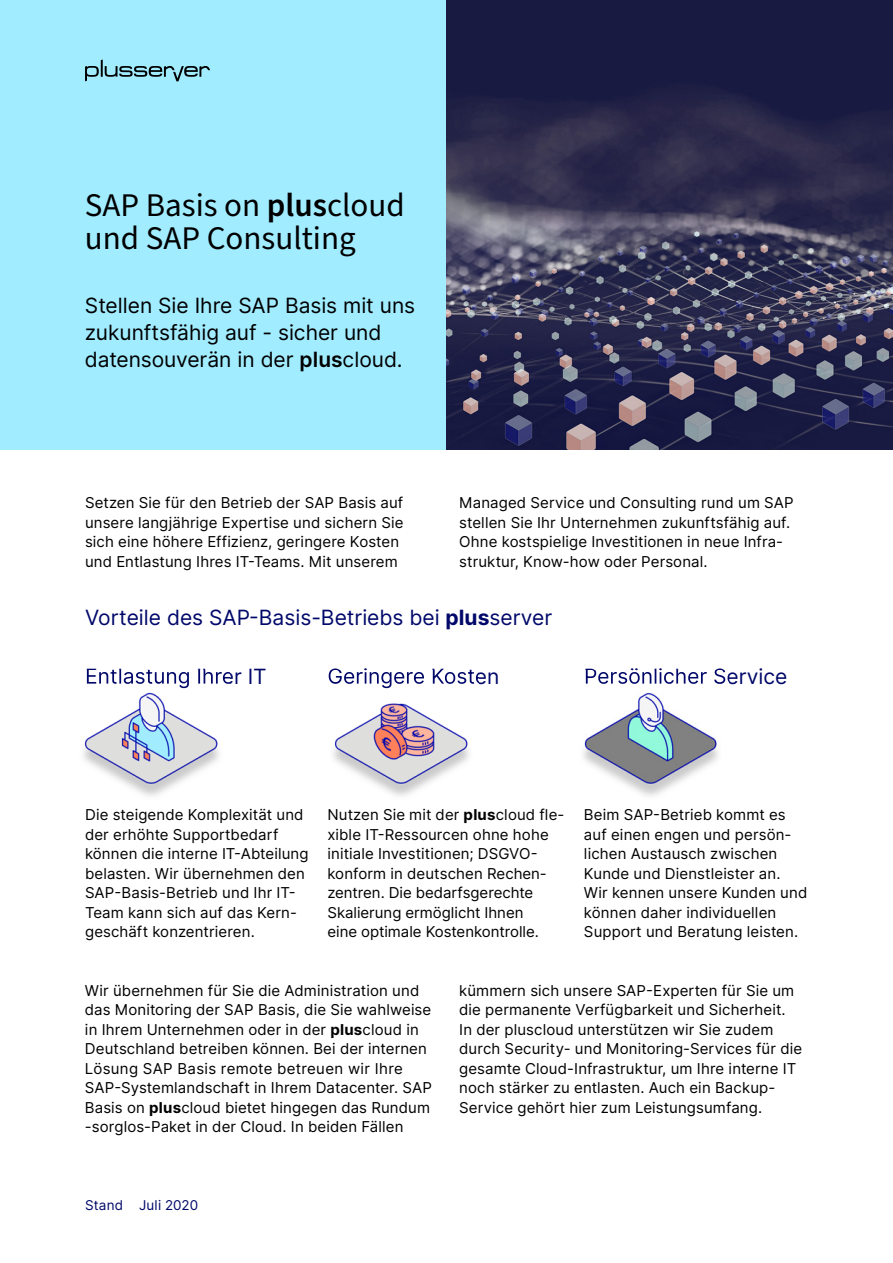
<style>
.page{position:relative;width:893px;height:1263px;background:#fff}
.page>*{position:absolute;margin:0;border:0;box-sizing:border-box;transform-origin:0 0}
.t1{font:33px/33px "Source Sans Pro";color:#000}
.t2{font:21px/27px "Inter";color:#000}
.t3{font:21px "Inter";color:#010869}
.t4{font:15px/19.5px "Inter";letter-spacing:.01em;color:#000}
.t5{font:13.5px "Inter";letter-spacing:.015em;color:#010869}
.s1{font-weight:600}
.s2{font-weight:700}
</style>
<div class="page">
<div style="left:0;top:0;width:446px;height:450px;background:#a1ecff"></div>
<svg style="left:85px;top:60px;width:125px;height:21px"></svg>
<img style="left:328px;top:673px;width:141px;height:123px">
<img style="left:329px;top:670px;width:150px;height:18px">
<img style="left:583px;top:670px;width:135px;height:126px">
<img style="left:586px;top:670px;width:143px;height:14px">
<img style="left:83px;top:670px;width:136px;height:126px">
<img style="left:87px;top:670px;width:142px;height:18px">
<img style="left:446px;top:0;width:447px;height:450px">
<h1 class="t1" style="left:85px;top:189px;width:321px">SAP Basis on <span class="s1">plus</span>cloud und SAP Consulting</h1>
<h2 class="t2" style="left:85px;top:291px;width:332px">Stellen Sie Ihre SAP Basis mit uns zukunftsfähig auf - sicher und datensouverän in der <span class="s1">plus</span>cloud.</h2>
<p class="t4" style="left:85px;top:492px;width:320px">Setzen Sie für den Betrieb der SAP Basis auf unsere langjährige Expertise und sichern Sie sich eine höhere Effizienz, geringere Kosten und Entlastung Ihres IT-Teams. Mit unserem</p>
<p class="t4" style="left:459px;top:492px;width:336px">Managed Service und Consulting rund um SAP stellen Sie Ihr Unternehmen zukunftsfähig auf.<br>Ohne kostspielige Investitionen in neue Infra&shy;struktur, Know-how oder Personal.</p>
<h2 class="t3" style="left:85px;top:602px;width:469px">Vorteile des SAP-Basis-Betriebs bei <span class="s2">plus</span>server</h2>
<h2 class="t3" style="left:584px;top:661px;width:205px">Persönlicher Service</h2>
<p class="t4" style="left:85px;top:804px;width:225px">Die steigende Komplexität und der erhöhte Supportbedarf können die interne IT-Abteilung belasten. Wir übernehmen den<br>SAP-Basis-Betrieb und Ihr IT-<br>Team kann sich auf das Kern&shy;geschäft konzentrieren.</p>
<p class="t4" style="left:327px;top:804px;width:239px">Nutzen Sie mit der <span class="s2">plus</span>cloud fle&shy;xible IT-Ressourcen ohne hohe initiale Investitionen; DSGVO&shy;konform in deutschen Rechen&shy;zentren. Die bedarfsgerechte<br>Skalierung ermöglicht Ihnen<br>eine optimale Kostenkontrolle.</p>
<p class="t4" style="left:584px;top:804px;width:225px">Beim SAP-Betrieb kommt es auf einen engen und persön&shy;lichen Austausch zwischen<br>Kunde und Dienstleister an.<br>Wir kennen unsere Kunden und können daher individuellen<br>Support und Beratung leisten.</p>
<p class="t4" style="left:85px;top:980px;width:348px">Wir übernehmen für Sie die Administration und das Monitoring der SAP Basis, die Sie wahlweise in Ihrem Unternehmen oder in der <span class="s2">plus</span>cloud in Deutschland betreiben können. Bei der internen Lösung SAP Basis remote betreuen wir Ihre SAP-Systemlandschaft in Ihrem Datacenter. SAP Basis on <span class="s2">plus</span>cloud bietet hingegen das Rundum -sorglos-Paket in der Cloud. In beiden Fällen</p>
<p class="t4" style="left:459px;top:980px;width:344px">kümmern sich unsere SAP-Experten für Sie um die permanente Verfügbarkeit und Sicherheit.<br>In der pluscloud unterstützen wir Sie zudem durch Security- und Monitoring-Services für die gesamte Cloud-Infrastruktur, um Ihre interne IT noch stärker zu entlasten. Auch ein Backup-Service gehört hier zum Leistungsumfang.</p>
<p class="t5" style="left:85px;top:1195px;width:115px">Stand Juli 2020</p>
</div>
